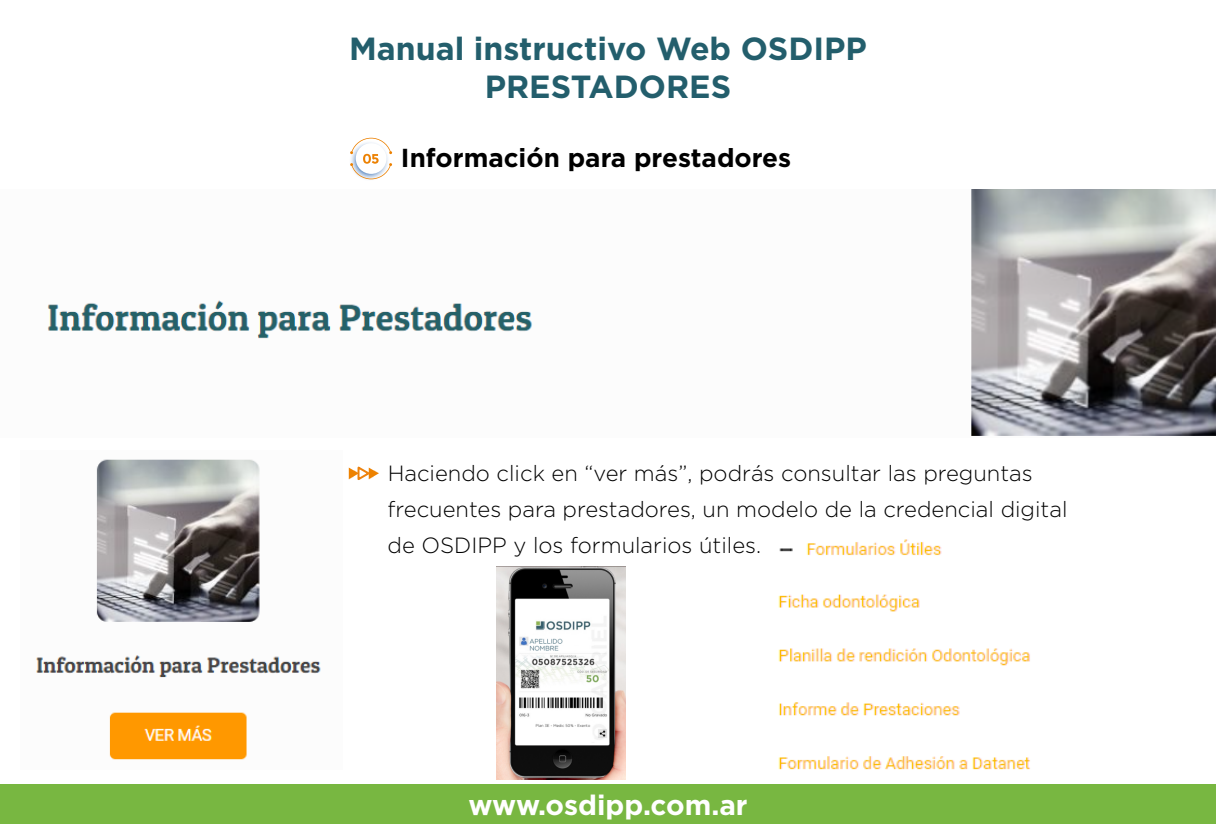
<style>
.page{position:relative;width:1216px;height:824px;background:#fff}
.page>*{position:absolute;margin:0;border:0;box-sizing:border-box;transform-origin:0 0}
.t1{font:700 32px/38.4px "Gotham";color:#235e6c;text-align:center}
.t2{font:700 28px "Gotham";color:#fff}
.t3{font:700 26px "Gotham";color:#000}
.t4{font:300 22px/36px "Gotham";color:#000}
</style>
<div class="page">
<div style="left:0;top:784px;width:1216px;height:40px;background:#78b741"></div>
<svg style="left:350px;top:138px;width:42px;height:41px"></svg>
<img style="left:47px;top:190px;width:1169px;height:246px">
<img style="left:36px;top:459px;width:285px;height:301px">
<svg style="left:349px;top:466px;width:30px;height:14px"></svg>
<img style="left:778px;top:539px;width:252px;height:231px">
<img style="left:496px;top:566px;width:130px;height:213px">
<h1 class="t1" style="left:349px;top:28px;width:519px">Manual instructivo Web OSDIPP<br>PRESTADORES</h1>
<p class="t3" style="left:401px;top:143px;width:392px">Información para prestadores</p>
<p class="t4" style="left:388px;top:455px;width:681px">Haciendo click en “ver más”, podrás consultar las preguntas frecuentes para prestadores, un modelo de la credencial digital de OSDIPP y los formularios útiles.</p>
<p class="t2" style="left:468px;top:789px;width:281px">www.osdipp.com.ar</p>
</div>
